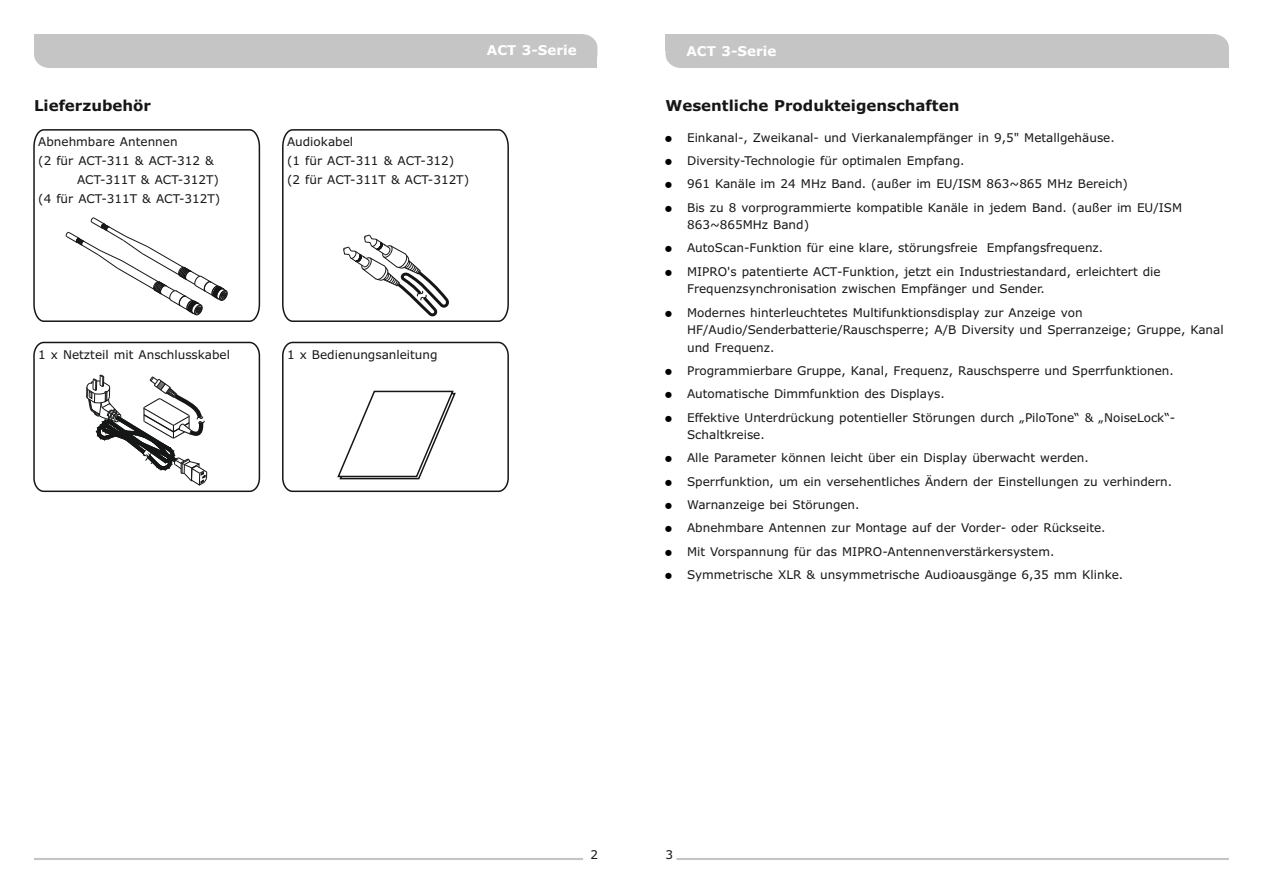
<style>
.page{position:relative;width:1263px;height:893px;background:#fff}
.page>*{position:absolute;margin:0;border:0;box-sizing:border-box;transform-origin:0 0}
.t1{font:700 15px "Verdana";color:#151616}
.t2{font:700 13.5px "Verdana";color:#fff}
.t3{font:12px/23.4px "Verdana";color:#151616}
</style>
<div class="page">
<div style="left:665px;top:34px;width:564px;height:34px;background:#c5c5c5"></div>
<div style="left:665px;top:34px;width:273px;height:17px;background:#c5c5c5"></div>
<div style="left:938px;top:51px;width:291px;height:17px;background:#c5c5c5"></div>
<div style="left:34px;top:34px;width:563px;height:34px;background:#c5c5c5"></div>
<div style="left:34px;top:34px;width:272px;height:17px;background:#c5c5c5"></div>
<div style="left:306px;top:51px;width:291px;height:17px;background:#c5c5c5"></div>
<hr style="left:34px;top:858px;width:549px;height:2px;background:#c5c5c5">
<hr style="left:676px;top:858px;width:553px;height:2px;background:#c5c5c5">
<svg style="left:33px;top:129px;width:228px;height:193px"></svg>
<svg style="left:33px;top:341px;width:228px;height:152px"></svg>
<svg style="left:282px;top:341px;width:227px;height:152px"></svg>
<svg style="left:282px;top:129px;width:227px;height:193px"></svg>
<p class="t1" style="left:34px;top:100px;width:118px">Lieferzubehör</p>
<p class="t3" style="left:38px;top:131px;width:141px">Abnehmbare Antennen</p>
<p class="t3" style="left:38px;top:150px;width:177px">(2 für ACT-311 &amp; ACT-312 &amp;</p>
<p class="t3" style="left:77px;top:169px;width:143px">ACT-311T &amp; ACT-312T)</p>
<p class="t3" style="left:38px;top:188px;width:184px">(4 für ACT-311T &amp; ACT-312T)</p>
<p class="t3" style="left:38px;top:344px;width:193px">1 x Netzteil mit Anschlusskabel</p>
<p class="t2" style="left:487px;top:44px;width:91px">ACT 3-Serie</p>
<p class="t3" style="left:287px;top:133px;width:184px;line-height:18.9px">Audiokabel<br>(1 für ACT-311 &amp; ACT-312) (2 für ACT-311T &amp; ACT-312T)</p>
<p class="t3" style="left:287px;top:344px;width:152px">1 x Bedienungsanleitung</p>
<p class="t2" style="left:686px;top:46px;width:91px">ACT 3-Serie</p>
<p class="t1" style="left:665px;top:100px;width:295px">Wesentliche Produkteigenschaften</p>
<p class="t3" style="left:687px;top:126px;width:497px">Einkanal-, Zweikanal- und Vierkanalempfänger in 9,5" Metallgehäuse.<br>Diversity-Technologie für optimalen Empfang.<br>961 Kanäle im 24 MHz Band. (außer im EU/ISM 863~865 MHz Bereich)<br>Bis zu 8 vorprogrammierte kompatible Kanäle in jedem Band. (außer im EU/ISM</p>
<p class="t3" style="left:687px;top:214px;width:475px">863~865MHz Band)<br>AutoScan-Funktion für eine klare, störungsfreie Empfangsfrequenz.<br>MIPRO's patentierte ACT-Funktion, jetzt ein Industriestandard, erleichtert die</p>
<p class="t3" style="left:687px;top:278px;width:397px">Frequenzsynchronisation zwischen Empfänger und Sender.<br>Modernes hinterleuchtetes Multifunktionsdisplay zur Anzeige von</p>
<p class="t3" style="left:687px;top:322px;width:538px;line-height:17.5px">HF/Audio/Senderbatterie/Rauschsperre; A/B Diversity und Sperranzeige; Gruppe, Kanal und Frequenz.</p>
<p class="t3" style="left:687px;top:360px;width:490px">Programmierbare Gruppe, Kanal, Frequenz, Rauschsperre und Sperrfunktionen.<br>Automatische Dimmfunktion des Displays.<br>Effektive Unterdrückung potentieller Störungen durch „PiloTone“ &amp; „NoiseLock“-</p>
<p class="t3" style="left:687px;top:424px;width:487px">Schaltkreise.<br>Alle Parameter können leicht über ein Display überwacht werden.<br>Sperrfunktion, um ein versehentliches Ändern der Einstellungen zu verhindern.<br>Warnanzeige bei Störungen.<br>Abnehmbare Antennen zur Montage auf der Vorder- oder Rückseite.<br>Mit Vorspannung für das MIPRO-Antennenverstärkersystem.<br>Symmetrische XLR &amp; unsymmetrische Audioausgänge 6,35 mm Klinke.</p>
<p class="t3" style="left:591px;top:844px;width:9px">2</p>
<p class="t3" style="left:665px;top:844px;width:9px">3</p>
</div>
